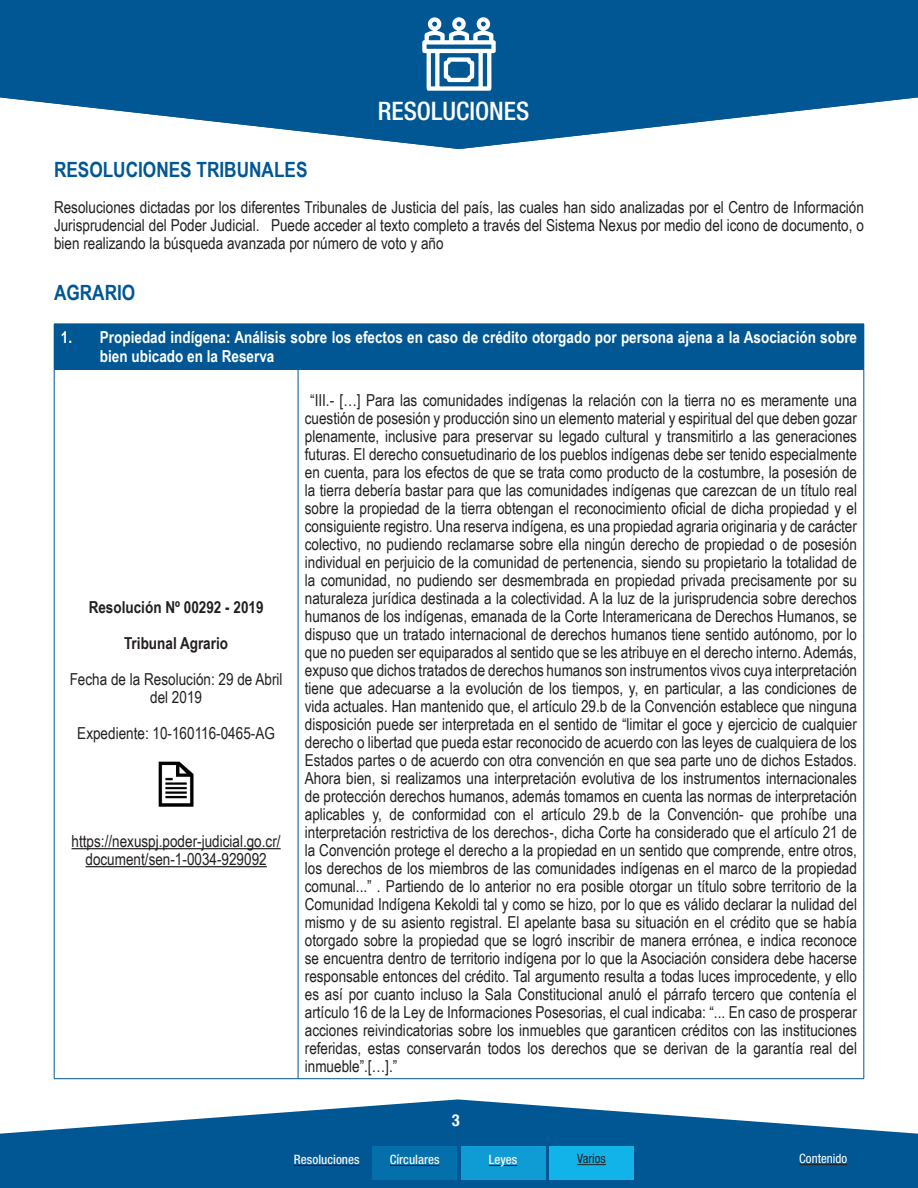
<style>
.page{position:relative;width:918px;height:1188px;background:#fff}
.page>*{position:absolute;margin:0;border:0;box-sizing:border-box;transform-origin:0 0}
.t1{font:500 condensed 25.5px "Helvetica Neue";color:#fff}
.TITULO{font:700 21px "Arial Narrow";color:#005794}
.TEXTO_NORMAL{font:16.5px/18px "Arial Narrow";color:#231f20;text-align:justify}
.TEXTO_TAB{font:700 16.5px/19.8px "Arial Narrow";color:#fff}
.TEXTO_NORMAL-2{font:700 16.5px "Arial Narrow";color:#231f20}
.t2{font:700 condensed 16.5px "Helvetica Neue";color:#fff}
.t3{font:500 condensed 12.9px "Helvetica Neue";color:#f2f2ed}
.t4{font:condensed 12.9px "Helvetica Neue";color:#fff}
.t5{font:condensed 12.9px "Helvetica Neue";color:#231f20}
</style>
<div class="page">
<svg style="left:0;top:1099px;width:918px;height:89px;fill:#005794"></svg>
<div style="left:284px;top:1146px;width:85px;height:34px;background:#005794"></div>
<div style="left:372px;top:1146px;width:85px;height:34px;background:#0370ab"></div>
<div style="left:461px;top:1146px;width:85px;height:34px;background:#0f9cd4"></div>
<div style="left:549px;top:1146px;width:85px;height:34px;background:#12b3e8"></div>
<hr style="left:294px;top:1165px;width:66px;height:1px;background:#231f20">
<hr style="left:390px;top:1165px;width:50px;height:1px;background:#231f20">
<svg style="left:489px;top:1165px;width:28px;height:1px"></svg>
<svg style="left:577px;top:1164px;width:29px;height:1px"></svg>
<hr style="left:799px;top:1164px;width:48px;height:1px;background:#231f20">
<svg style="left:0;top:0;width:918px;height:149px;fill:#005794"></svg>
<svg style="left:422px;top:17px;width:74px;height:74px"></svg>
<div style="left:54px;top:324px;width:810px;height:45px;background:#005794"></div>
<hr style="left:864px;top:324px;width:1px;height:45px;background:#005794">
<hr style="left:54px;top:369px;width:244px;height:1px;background:#005794">
<hr style="left:54px;top:369px;width:1px;height:710px;background:#005794">
<hr style="left:298px;top:369px;width:566px;height:1px;background:#005794">
<hr style="left:298px;top:369px;width:1px;height:710px;background:#005794">
<hr style="left:864px;top:369px;width:1px;height:710px;background:#005794">
<hr style="left:54px;top:1078px;width:244px;height:1px;background:#005794">
<hr style="left:298px;top:1078px;width:566px;height:1px;background:#005794">
<hr style="left:72px;top:848px;width:209px;height:1px;background:#231f20">
<hr style="left:85px;top:866px;width:182px;height:1px;background:#231f20">
<img style="left:158px;top:761px;width:36px;height:46px">
<p class="t1" style="left:378px;top:96px;width:153px">RESOLUCIONES</p>
<p class="TITULO" style="left:54px;top:154px;width:255px">RESOLUCIONES TRIBUNALES</p>
<p class="TEXTO_NORMAL" style="left:54px;top:198px;width:811px">Resoluciones dictadas por los diferentes Tribunales de Justicia del país, las cuales han sido analizadas por el Centro de Información Jurisprudencial del Poder Judicial. Puede acceder al texto completo a través del Sistema Nexus por medio del icono de documento, o bien realizando la búsqueda avanzada por número de voto y año</p>
<p class="TITULO" style="left:54px;top:276px;width:83px">AGRARIO</p>
<p class="TEXTO_TAB" style="left:100px;top:326px;width:759px;text-indent:-39px">1. Propiedad indígena: Análisis sobre los efectos en caso de crédito otorgado por persona ajena a la Asociación sobre bien ubicado en la Reserva</p>
<p class="TEXTO_NORMAL-2" style="left:89px;top:595px;width:176px">Resolución Nº 00292 - 2019</p>
<p class="TEXTO_NORMAL-2" style="left:124px;top:631px;width:106px">Tribunal Agrario</p>
<p class="TEXTO_NORMAL" style="left:70px;top:670px;width:214px;text-align:center">Fecha de la Resolución: 29 de Abril del 2019</p>
<p class="TEXTO_NORMAL" style="left:77px;top:724px;width:199px">Expediente: 10-160116-0465-AG</p>
<p class="TEXTO_NORMAL" style="left:72px;top:832px;width:211px;text-align:center">https://nexuspj.poder-judicial.go.cr/ document/sen-1-0034-929092</p>
<p class="TEXTO_NORMAL" style="left:305px;top:391px;width:554px;text-indent:5px">“III.- […] Para las comunidades indígenas la relación con la tierra no es meramente una cuestión de posesión y producción sino un elemento material y espiritual del que deben gozar plenamente, inclusive para preservar su legado cultural y transmitirlo a las generaciones futuras. El derecho consuetudinario de los pueblos indígenas debe ser tenido especialmente en cuenta, para los efectos de que se trata como producto de la costumbre, la posesión de la tierra debería bastar para que las comunidades indígenas que carezcan de un título real sobre la propiedad de la tierra obtengan el reconocimiento oficial de dicha propiedad y el consiguiente registro. Una reserva indígena, es una propiedad agraria originaria y de carácter colectivo, no pudiendo reclamarse sobre ella ningún derecho de propiedad o de posesión individual en perjuicio de la comunidad de pertenencia, siendo su propietario la totalidad de la comunidad, no pudiendo ser desmembrada en propiedad privada precisamente por su naturaleza jurídica destinada a la colectividad. A la luz de la jurisprudencia sobre derechos humanos de los indígenas, emanada de la Corte Interamericana de Derechos Humanos, se dispuso que un tratado internacional de derechos humanos tiene sentido autónomo, por lo que no pueden ser equiparados al sentido que se les atribuye en el derecho interno. Además, expuso que dichos tratados de derechos humanos son instrumentos vivos cuya interpretación tiene que adecuarse a la evolución de los tiempos, y, en particular, a las condiciones de vida actuales. Han mantenido que, el artículo 29.b de la Convención establece que ninguna disposición puede ser interpretada en el sentido de “limitar el goce y ejercicio de cualquier derecho o libertad que pueda estar reconocido de acuerdo con las leyes de cualquiera de los Estados partes o de acuerdo con otra convención en que sea parte uno de dichos Estados.<br>Ahora bien, si realizamos una interpretación evolutiva de los instrumentos internacionales de protección derechos humanos, además tomamos en cuenta las normas de interpretación aplicables y, de conformidad con el artículo 29.b de la Convención- que prohíbe una interpretación restrictiva de los derechos-, dicha Corte ha considerado que el artículo 21 de la Convención protege el derecho a la propiedad en un sentido que comprende, entre otros, los derechos de los miembros de las comunidades indígenas en el marco de la propiedad comunal...” . Partiendo de lo anterior no era posible otorgar un título sobre territorio de la Comunidad Indígena Kekoldi tal y como se hizo, por lo que es válido declarar la nulidad del mismo y de su asiento registral. El apelante basa su situación en el crédito que se había otorgado sobre la propiedad que se logró inscribir de manera errónea, e indica reconoce se encuentra dentro de territorio indígena por lo que la Asociación considera debe hacerse responsable entonces del crédito. Tal argumento resulta a todas luces improcedente, y ello es así por cuanto incluso la Sala Constitucional anuló el párrafo tercero que contenía el artículo 16 de la Ley de Informaciones Posesorias, el cual indicaba: “... En caso de prosperar acciones reivindicatorias sobre los inmuebles que garanticen créditos con las instituciones referidas, estas conservarán todos los derechos que se derivan de la garantía real del inmueble”.[…].”</p>
<p class="t2" style="left:452px;top:1107px;width:9px">3</p>
<p class="t3" style="left:294px;top:1152px;width:67px">Resoluciones</p>
<p class="t3" style="left:390px;top:1152px;width:51px">Círculares</p>
<p class="t3" style="left:489px;top:1152px;width:30px">Leyes</p>
<p class="t5" style="left:577px;top:1151px;width:30px">Varios</p>
<p class="t4" style="left:799px;top:1151px;width:49px">Contenido</p>
</div>
